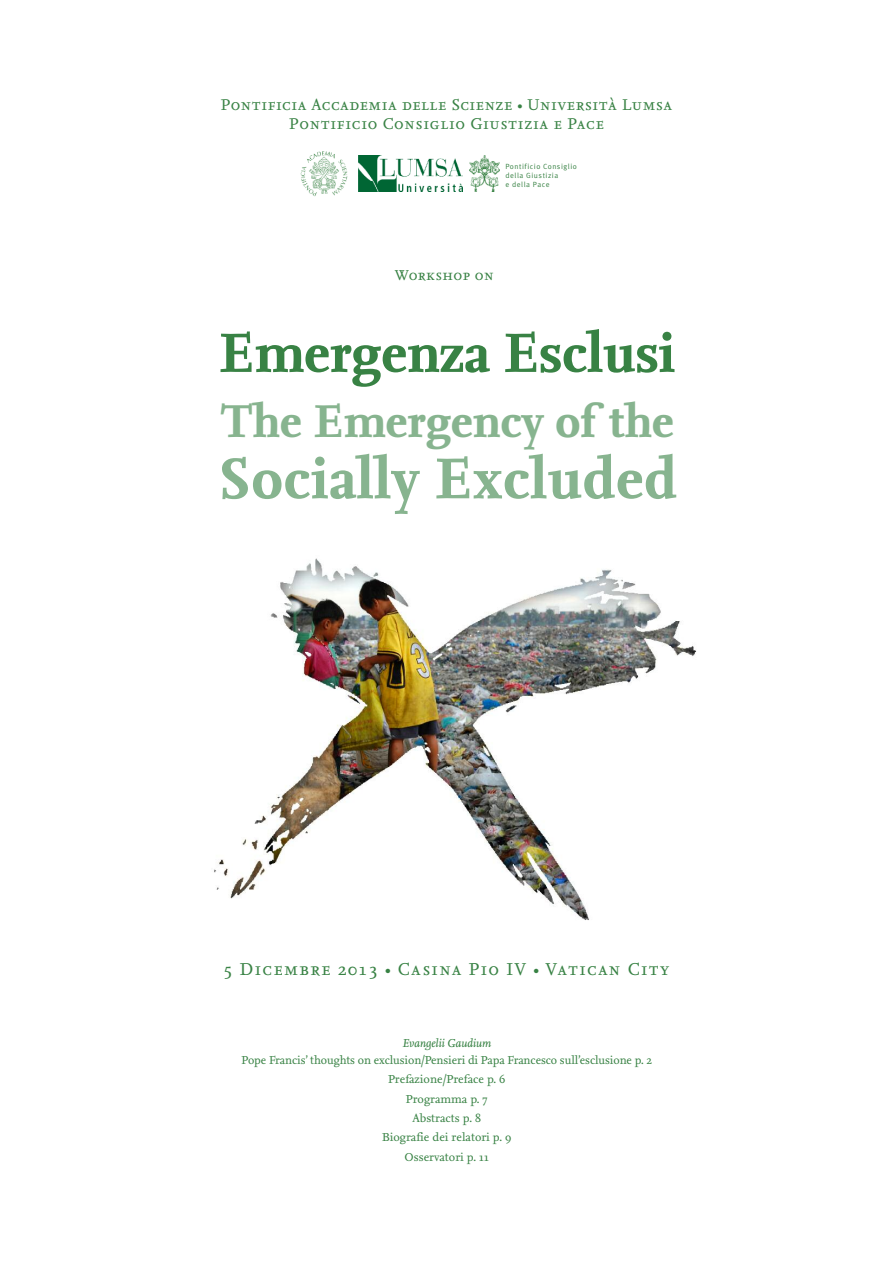
<style>
.page{position:relative;width:893px;height:1263px;background:#fff}
.page>*{position:absolute;margin:0;border:0;box-sizing:border-box;transform-origin:0 0}
.t1{font:700 60px "Nexus Serif";color:#87b48f}
.t2{font:700 57.75px "Nexus Serif";letter-spacing:-.01em;color:#388244}
.t3{font:700 48px "Nexus Serif";letter-spacing:-.01em;color:#87b48f}
.t4{font:18px "Nexus Serif Regular SC";letter-spacing:.075em;color:#388244}
.t5{font:16.2px/19.5px "Nexus Serif Regular SC";letter-spacing:.03em;color:#388244;text-align:center}
.t6{font:15px "Nexus Serif Regular SC";letter-spacing:.025em;color:#388244}
.t7{font:12px/19.5px "Nexus Serif";letter-spacing:-.01em;color:#388244;text-align:center}
.t8{font:italic 12px "Nexus Serif";letter-spacing:-.01em;color:#388244}
.t9{font:7.5px/9px "Meta Normal";letter-spacing:.075em;color:#388244}
</style>
<div class="page">
<img style="left:358px;top:155px;width:104px;height:36px">
<img style="left:214px;top:558px;width:482px;height:362px">
<svg style="left:474px;top:155px;width:26px;height:37px"></svg>
<img style="left:470px;top:156px;width:29px;height:35px">
<img style="left:300px;top:151px;width:48px;height:46px">
<h3 class="t5" style="left:221px;top:97px;width:453px">Pontificia Accademia delle Scienze • Università Lumsa<br>Pontificio Consiglio Giustizia e Pace</h3>
<p class="t9" style="left:505px;top:162px;width:73px">Pontificio Consiglio della Giustizia<br>e della Pace</p>
<p class="t6" style="left:395px;top:270px;width:100px">Workshop on</p>
<h2 class="t2" style="left:218px;top:331px;width:459px">Emergenza Esclusi</h2>
<h3 class="t3" style="left:219px;top:403px;width:456px">The Emergency of the</h3>
<h1 class="t1" style="left:216px;top:456px;width:462px">Socially Excluded</h1>
<h3 class="t4" style="left:224px;top:962px;width:447px">5 Dicembre 2013 • Casina Pio IV • Vatican City</h3>
<p class="t8" style="left:402px;top:1039px;width:90px">Evangelii Gaudium</p>
<p class="t7" style="left:242px;top:1051px;width:412px">Pope Francis’ thoughts on exclusion/Pensieri di Papa Francesco sull’esclusione p. 2<br>Prefazione/Preface p. 6<br>Programma p. 7<br>Abstracts p. 8<br>Biografie dei relatori p. 9<br>Osservatori p. 11</p>
</div>
